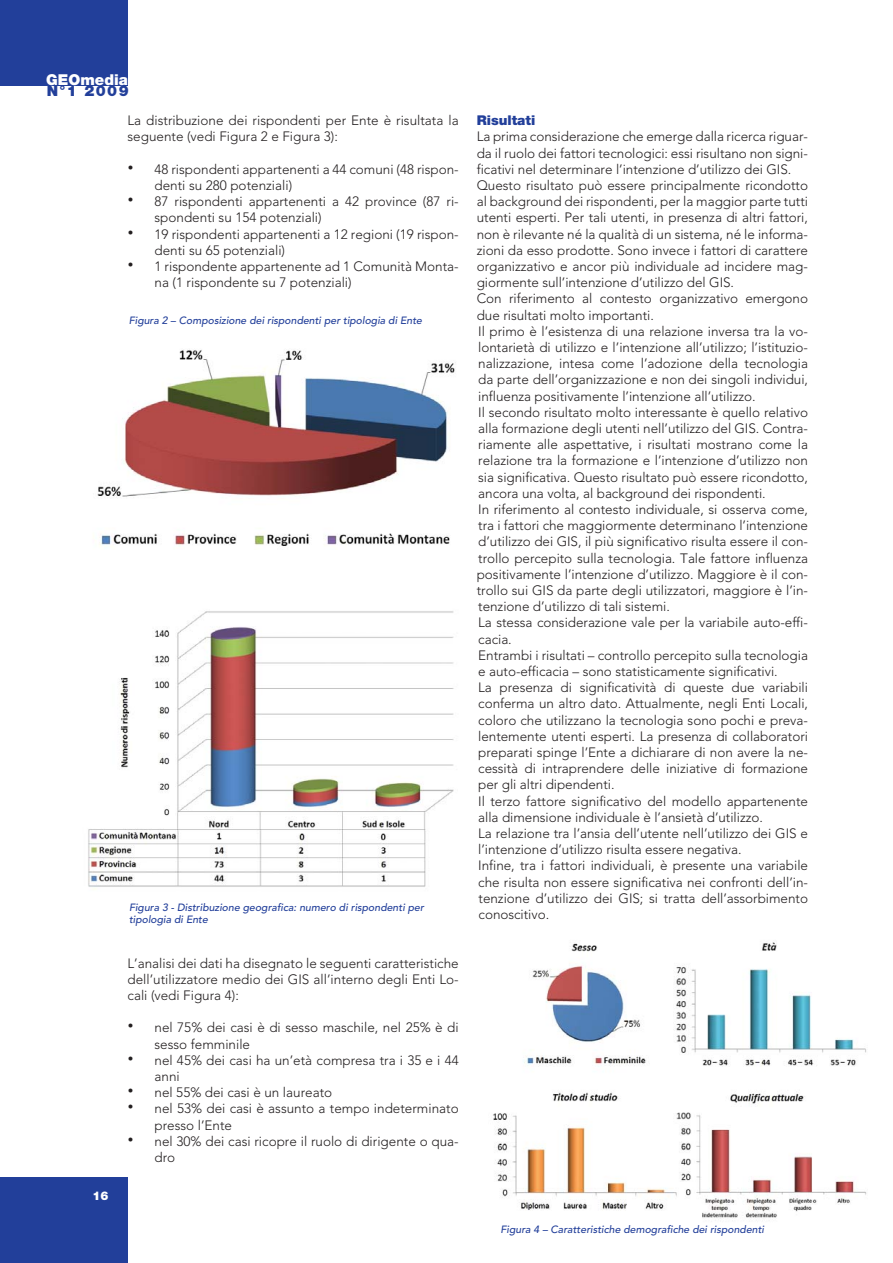
<style>
.page{position:relative;width:893px;height:1263px;background:#fff}
.page>*{position:absolute;margin:0;border:0;box-sizing:border-box;transform-origin:0 0}
.t1{font:900 15px "Helvetica Neue";color:#fff}
.t2{font:900 15px "Helvetica Neue";color:#223f9a}
.t3{font:300 13.5px/16.2px "Avenir";letter-spacing:-.005em;color:#231f20}
.t4{font:900 13.5px "Helvetica Neue";color:#223f9a}
.t5{font:900 12px "Helvetica Neue";color:#fff}
.t6{font:italic 500 10.5px/12.6px "Avenir";color:#223f9a}
.s1{font-family:"Helvetica";font-weight:400;font-size:18px}
</style>
<div class="page">
<div style="left:0;top:0;width:128px;height:85px;background:#223f9a"></div>
<div style="left:0;top:1178px;width:128px;height:85px;background:#223f9a"></div>
<img style="left:97px;top:349px;width:359px;height:197px">
<img style="left:88px;top:611px;width:366px;height:278px">
<img style="left:493px;top:942px;width:374px;height:277px">
<p class="t1" style="left:46px;top:74px;width:83px">GEOmedia</p>
<p class="t2" style="left:47px;top:85px;width:83px">N°1 2009</p>
<p class="t3" style="left:128px;top:113px;width:333px">La distribuzione dei rispondenti per Ente è risultata la seguente (vedi Figura 2 e Figura 3):</p>
<p class="t3" style="left:155px;top:162px;width:306px;text-indent:-27px"><span class="s1">•</span> 48 rispondenti appartenenti a 44 comuni (48 rispon&shy;denti su 280 potenziali)</p>
<p class="t3" style="left:155px;top:194px;width:306px;text-indent:-27px"><span class="s1">•</span> 87 rispondenti appartenenti a 42 province (87 ri&shy;spondenti su 154 potenziali)</p>
<p class="t3" style="left:155px;top:227px;width:306px;text-indent:-27px"><span class="s1">•</span> 19 rispondenti appartenenti a 12 regioni (19 rispon&shy;denti su 65 potenziali)</p>
<p class="t3" style="left:155px;top:259px;width:306px;text-indent:-27px"><span class="s1">•</span> 1 rispondente appartenente ad 1 Comunità Monta&shy;na (1 rispondente su 7 potenziali)</p>
<p class="t6" style="left:129px;top:315px;width:295px">Figura 2 – Composizione dei rispondenti per tipologia di Ente</p>
<p class="t6" style="left:129px;top:902px;width:296px">Figura 3 - Distribuzione geografica: numero di rispondenti per tipologia di Ente</p>
<p class="t5" style="left:92px;top:1191px;width:18px">16</p>
<p class="t3" style="left:128px;top:956px;width:333px;text-align:justify">L’analisi dei dati ha disegnato le seguenti caratteristiche dell’utilizzatore medio dei GIS all’interno degli Enti Lo&shy;cali (vedi Figura 4):</p>
<p class="t3" style="left:155px;top:1021px;width:306px;text-indent:-27px"><span class="s1">•</span> nel 75% dei casi è di sesso maschile, nel 25% è di sesso femminile</p>
<p class="t3" style="left:155px;top:1053px;width:306px;text-indent:-27px"><span class="s1">•</span> nel 45% dei casi ha un’età compresa tra i 35 e i 44 anni</p>
<p class="t3" style="left:128px;top:1085px;width:206px"><span class="s1">•</span> nel 55% dei casi è un laureato</p>
<p class="t3" style="left:155px;top:1102px;width:306px;text-indent:-27px"><span class="s1">•</span> nel 53% dei casi è assunto a tempo indeterminato presso l’Ente</p>
<p class="t3" style="left:155px;top:1134px;width:306px;text-indent:-27px"><span class="s1">•</span> nel 30% dei casi ricopre il ruolo di dirigente o qua&shy;dro</p>
<p class="t4" style="left:477px;top:116px;width:60px">Risultati</p>
<p class="t3" style="left:477px;top:130px;width:333px">La prima considerazione che emerge dalla ricerca riguar&shy;da il ruolo dei fattori tecnologici: essi risultano non signi&shy;ficativi nel determinare l’intenzione d’utilizzo dei GIS.<br>Questo risultato può essere principalmente ricondotto al background dei rispondenti, per la maggior parte tutti utenti esperti. Per tali utenti, in presenza di altri fattori, non è rilevante né la qualità di un sistema, né le informa&shy;zioni da esso prodotte. Sono invece i fattori di carattere organizzativo e ancor più individuale ad incidere mag&shy;giormente sull’intenzione d’utilizzo del GIS.<br>Con riferimento al contesto organizzativo emergono due risultati molto importanti.<br>Il primo è l’esistenza di una relazione inversa tra la vo&shy;lontarietà di utilizzo e l’intenzione all’utilizzo; l’istituzio&shy;nalizzazione, intesa come l’adozione della tecnologia da parte dell’organizzazione e non dei singoli individui, influenza positivamente l’intenzione all’utilizzo.<br>Il secondo risultato molto interessante è quello relativo alla formazione degli utenti nell’utilizzo del GIS. Contra&shy;riamente alle aspettative, i risultati mostrano come la relazione tra la formazione e l’intenzione d’utilizzo non sia significativa. Questo risultato può essere ricondotto, ancora una volta, al background dei rispondenti.<br>In riferimento al contesto individuale, si osserva come, tra i fattori che maggiormente determinano l’intenzione d’utilizzo dei GIS, il più significativo risulta essere il con&shy;trollo percepito sulla tecnologia. Tale fattore influenza positivamente l’intenzione d’utilizzo. Maggiore è il con&shy;trollo sui GIS da parte degli utilizzatori, maggiore è l’in&shy;tenzione d’utilizzo di tali sistemi.<br>La stessa considerazione vale per la variabile auto-effi&shy;cacia.<br>Entrambi i risultati – controllo percepito sulla tecnologia e auto-efficacia – sono statisticamente significativi.<br>La presenza di significatività di queste due variabili conferma un altro dato. Attualmente, negli Enti Locali, coloro che utilizzano la tecnologia sono pochi e preva&shy;lentemente utenti esperti. La presenza di collaboratori preparati spinge l’Ente a dichiarare di non avere la ne&shy;cessità di intraprendere delle iniziative di formazione per gli altri dipendenti.<br>Il terzo fattore significativo del modello appartenente alla dimensione individuale è l’ansietà d’utilizzo.<br>La relazione tra l’ansia dell’utente nell’utilizzo dei GIS e l’intenzione d’utilizzo risulta essere negativa.<br>Infine, tra i fattori individuali, è presente una variabile che risulta non essere significativa nei confronti dell’in&shy;tenzione d’utilizzo dei GIS; si tratta dell’assorbimento conoscitivo.</p>
<p class="t6" style="left:500px;top:1224px;width:265px">Figura 4 – Caratteristiche demografiche dei rispondenti</p>
</div>
